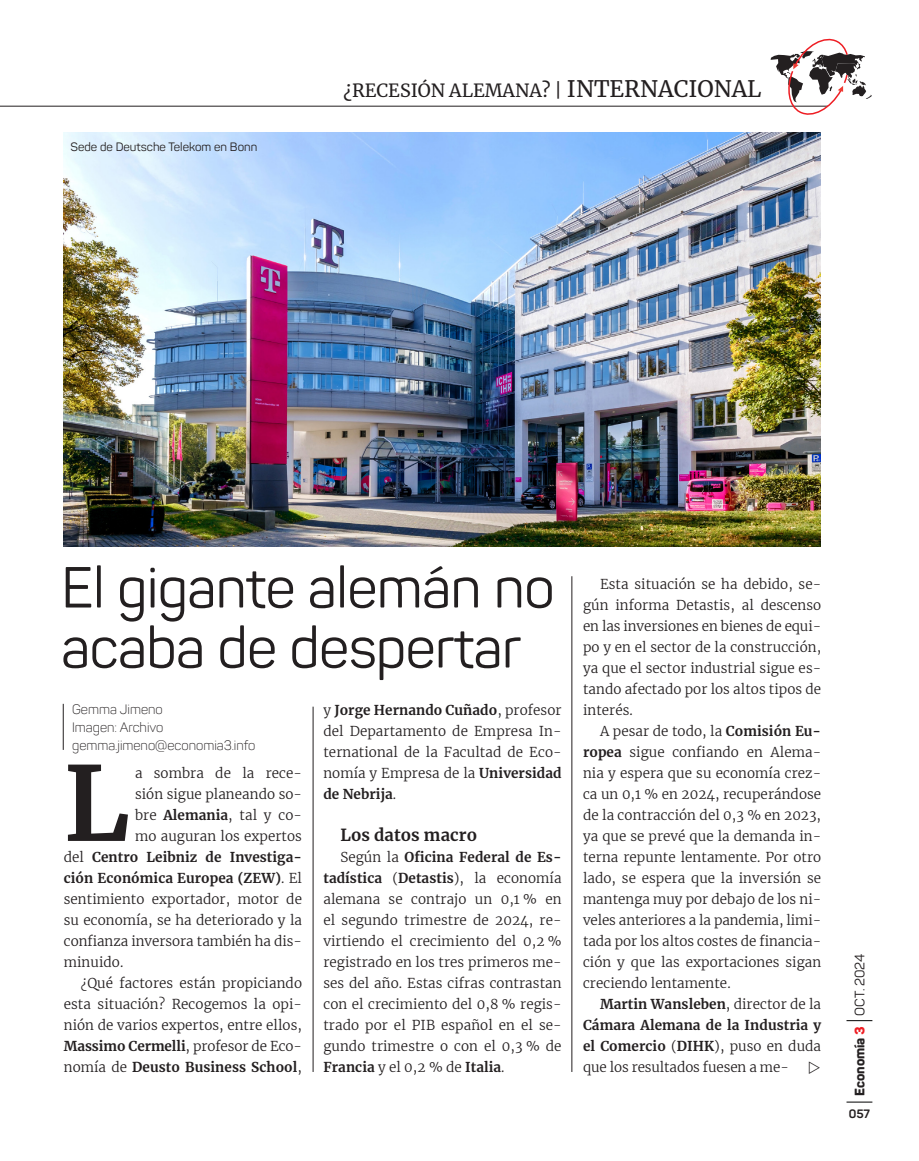
<style>
.page{position:relative;width:919px;height:1161px;background:#fff}
.page>*{position:absolute;margin:0;border:0;box-sizing:border-box;transform-origin:0 0}
.Capitular_E3{font:700 102.75px "Merriweather";color:#231f20}
.titular_1_E3{font:57px/60px "Panton";letter-spacing:-.005em;color:#231f20}
.Destacado_E3{font:18px "Merriweather";color:#231f20}
.Ladillo_E3{font:700 16.5px "Merriweather";letter-spacing:.005em;color:#231f20}
.Texto_base_E3{font:300 13.5px/21px "Merriweather";letter-spacing:.005em;color:#231f20;text-align:justify}
.Capitular_E3-2{font:300 13.5px "Merriweather";letter-spacing:.005em;color:#231f20}
.Texto_base_E3-2{font:700 13.5px/21px "Merriweather";letter-spacing:.005em;color:#231f20;text-align:justify}
.Capitular_E3-3{font:700 13.5px "Merriweather";letter-spacing:.005em;color:#231f20}
.firma_articulos_E3{font:300 13.5px "Panton";color:#231f20}
.piedepag{font:800 13.5px "Panton";color:#231f20}
.Destacado_E3-2{font:13.5px "Panton";color:#231f20}
.Pie_de_foto_E3{font:12px "Panton";color:#231f20}
.Destacado_E3-3{font:700 12px "Panton";color:#231f20}
.s1{font-size:22.5px}
.s2{font-weight:700}
.s3{font-weight:300}
.s4{color:#ee1d23}
</style>
<div class="page">
<hr style="left:0;top:106px;width:827px;height:1px;background:#231f20">
<svg style="left:770px;top:38px;width:101px;height:77px"></svg>
<hr style="left:571px;top:576px;width:1px;height:496px;background:#231f20">
<hr style="left:313px;top:707px;width:1px;height:365px;background:#231f20">
<svg style="left:846px;top:1020px;width:26px;height:1px"></svg>
<svg style="left:846px;top:1102px;width:26px;height:1px"></svg>
<hr style="left:63px;top:704px;width:1px;height:46px;background:#231f20">
<img style="left:64px;top:133px;width:756px;height:414px">
<p class="Pie_de_foto_E3" style="left:71px;top:139px;width:188px">Sede de Deutsche Telekom en Bonn</p>
<p class="Destacado_E3" style="left:343px;top:78px;width:419px">¿RECESIÓN ALEMANA? | <span class="s1">INTERNACIONAL</span></p>
<p class="titular_1_E3" style="left:61px;top:557px;width:494px">El gigante alemán no acaba de despertar</p>
<p class="firma_articulos_E3" style="left:72px;top:701px;width:92px">Gemma Jimeno</p>
<p class="firma_articulos_E3" style="left:72px;top:719px;width:93px">Imagen: Archivo</p>
<p class="firma_articulos_E3" style="left:72px;top:737px;width:185px">gemma.jimeno@economia3.info</p>
<p class="Texto_base_E3" style="left:323px;top:699px;width:240px">y <span class="s2">Jorge Hernando Cuñado</span>, profesor del Departamento de Empresa In&shy;ternational de la Facultad de Eco&shy;nomía y Empresa de la <span class="s2">Universidad de Nebrija</span>.</p>
<p class="Ladillo_E3" style="left:340px;top:823px;width:138px">Los datos macro</p>
<p class="Texto_base_E3" style="left:323px;top:846px;width:240px;text-indent:17px">Según la <span class="s2">Oficina Federal de Es&shy;tadística</span> (<span class="s2">Detastis</span>), la economía alemana se contrajo un 0,1 % en el segundo trimestre de 2024, re&shy;virtiendo el crecimiento del 0,2 % registrado en los tres primeros me&shy;ses del año. Estas cifras contrastan con el crecimiento del 0,8 % regis&shy;trado por el PIB español en el se&shy;gundo trimestre o con el 0,3 % de <span class="s2">Francia</span> y el 0,2 % de <span class="s2">Italia</span>.</p>
<p class="Capitular_E3" style="left:64px;top:732px;width:67px">L</p>
<p class="Capitular_E3-2" style="left:135px;top:764px;width:168px">a sombra de la rece-</p>
<p class="Capitular_E3-2" style="left:135px;top:785px;width:168px">sión sigue planeando so-</p>
<p class="Capitular_E3-2" style="left:135px;top:806px;width:168px">bre <span class="s2">Alemania</span>, tal y co-</p>
<p class="Capitular_E3-2" style="left:135px;top:827px;width:168px">mo auguran los expertos</p>
<p class="Capitular_E3-3" style="left:64px;top:848px;width:239px"><span class="s3">del</span> Centro Leibniz de Investiga-</p>
<p class="Capitular_E3-3" style="left:64px;top:869px;width:239px">ción Económica Europea (ZEW)<span class="s3">. El</span></p>
<p class="Capitular_E3-2" style="left:64px;top:890px;width:240px">sentimiento exportador, motor de</p>
<p class="Capitular_E3-2" style="left:64px;top:911px;width:240px">su economía, se ha deteriorado y la</p>
<p class="Capitular_E3-2" style="left:64px;top:932px;width:239px">confianza inversora también ha dis-</p>
<p class="Capitular_E3-2" style="left:64px;top:953px;width:61px">minuido.</p>
<p class="Texto_base_E3" style="left:64px;top:972px;width:240px;text-indent:17px">¿Qué factores están propiciando esta situación? Recogemos la opi&shy;nión de varios expertos, entre ellos, <span class="s2">Massimo Cermelli</span>, profesor de Eco&shy;nomía de <span class="s2">Deusto Business School</span>,</p>
<p class="Texto_base_E3" style="left:583px;top:573px;width:240px;text-indent:17px">Esta situación se ha debido, se&shy;gún informa Detastis, al descenso en las inversiones en bienes de equi&shy;po y en el sector de la construcción, ya que el sector industrial sigue es&shy;tando afectado por los altos tipos de interés.</p>
<p class="Texto_base_E3" style="left:583px;top:720px;width:240px;text-indent:17px">A pesar de todo, la <span class="s2">Comisión Eu&shy;ropea</span> sigue confiando en Alema&shy;nia y espera que su economía crez&shy;ca un 0,1 % en 2024, recuperándose de la contracción del 0,3 % en 2023, ya que se prevé que la demanda in&shy;terna repunte lentamente. Por otro lado, se espera que la inversión se mantenga muy por debajo de los ni&shy;veles anteriores a la pandemia, limi&shy;tada por los altos costes de financia&shy;ción y que las exportaciones sigan creciendo lentamente.</p>
<p class="Texto_base_E3-2" style="left:583px;top:993px;width:240px;text-indent:17px">Martin Wansleben<span class="s3">, director de la </span>Cámara Alemana de la Industria y el Comercio <span class="s3">(</span>DIHK<span class="s3">), puso en duda que los resultados fuesen a me-</span></p>
<p class="Destacado_E3-2" style="left:851px;top:1016px;width:64px;rotate:-90deg">OCT. 2024</p>
<p class="piedepag" style="left:851px;top:1096px;width:71px;rotate:-90deg">Economía <span class="s4">3</span></p>
<p class="Destacado_E3-3" style="left:848px;top:1107px;width:23px">057</p>
</div>
